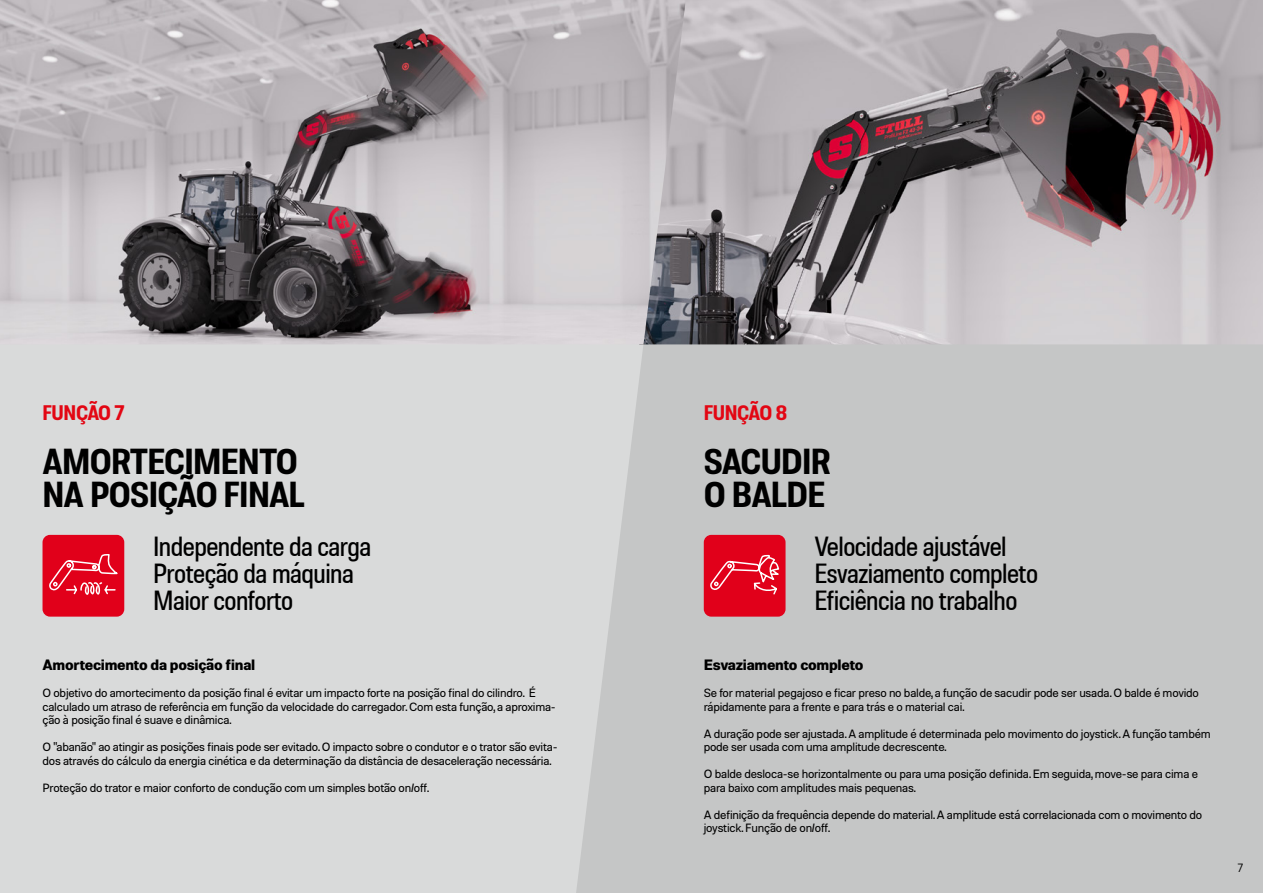
<style>
.page{position:relative;width:1263px;height:893px;background:#d9dada}
.page>*{position:absolute;margin:0;border:0;box-sizing:border-box;transform-origin:0 0}
.t1{font:700 semi-condensed 36px/33px "Molde";letter-spacing:-.02em;color:#000}
.t2{font:500 semi-condensed 27px/27px "Molde";letter-spacing:-.02em;color:#000}
.t3{font:700 semi-condensed 21px "Molde";letter-spacing:-.02em;color:#e30613}
.t4{font:700 15px "Molde";letter-spacing:-.02em;color:#000}
.t5{font:12px/13.5px "Molde";letter-spacing:-.02em;color:#000}
.t6{font:semi-condensed 12px "Molde";color:#000}
</style>
<div class="page">
<div style="left:576px;top:344px;width:687px;height:549px;background:#c5c6c6"></div>
<img style="left:686px;top:0;width:577px;height:344px">
<img style="left:0;top:0;width:686px;height:344px">
<div style="left:43px;top:535px;width:81px;height:82px;background:#e1001a;border-radius:8px"></div>
<svg style="left:49px;top:554px;width:69px;height:41px"></svg>
<div style="left:704px;top:535px;width:81px;height:82px;background:#e1001a;border-radius:8px"></div>
<svg style="left:710px;top:555px;width:70px;height:40px"></svg>
<h3 class="t3" style="left:43px;top:399px;width:84px">FUNÇÃO 7</h3>
<h3 class="t3" style="left:704px;top:399px;width:85px">FUNÇÃO 8</h3>
<h1 class="t1" style="left:43px;top:444px;width:264px">AMORTECIMENTO<br>NA POSIÇÃO FINAL</h1>
<h2 class="t2" style="left:153px;top:533px;width:220px">Independente da carga<br>Proteção da máquina<br>Maior conforto</h2>
<h1 class="t1" style="left:704px;top:444px;width:129px">SACUDIR<br>O BALDE</h1>
<h2 class="t2" style="left:814px;top:533px;width:225px">Velocidade ajustável<br>Esvaziamento completo<br>Eficiência no trabalho</h2>
<p class="t4" style="left:43px;top:655px;width:214px">Amortecimento da posição final</p>
<p class="t5" style="left:43px;top:686px;width:515px">O objetivo do amortecimento da posição final é evitar um impacto forte na posição final do cilindro. É calculado um atraso de referência em função da velocidade do carregador. Com esta função, a aproxima&shy;ção à posição final é suave e dinâmica.</p>
<p class="t5" style="left:43px;top:740px;width:517px">O "abanão" ao atingir as posições finais pode ser evitado. O impacto sobre o condutor e o trator são evita&shy;dos através do cálculo da energia cinética e da determinação da distância de desaceleração necessária.</p>
<p class="t5" style="left:43px;top:780px;width:388px">Proteção do trator e maior conforto de condução com um simples botão on/off.</p>
<p class="t4" style="left:704px;top:655px;width:161px">Esvaziamento completo</p>
<p class="t5" style="left:704px;top:686px;width:497px">Se for material pegajoso e ficar preso no balde, a função de sacudir pode ser usada. O balde é movido rápidamente para a frente e para trás e o material cai.</p>
<p class="t5" style="left:704px;top:726px;width:508px">A duração pode ser ajustada. A amplitude é determinada pelo movimento do joystick. A função também pode ser usada com uma amplitude decrescente.</p>
<p class="t5" style="left:704px;top:767px;width:496px">O balde desloca-se horizontalmente ou para uma posição definida. Em seguida, move-se para cima e para baixo com amplitudes mais pequenas.</p>
<p class="t5" style="left:704px;top:807px;width:500px">A definição da frequência depende do material. A amplitude está correlacionada com o movimento do joystick. Função de on/off.</p>
<p class="t6" style="left:1238px;top:860px;width:7px">7</p>
</div>
